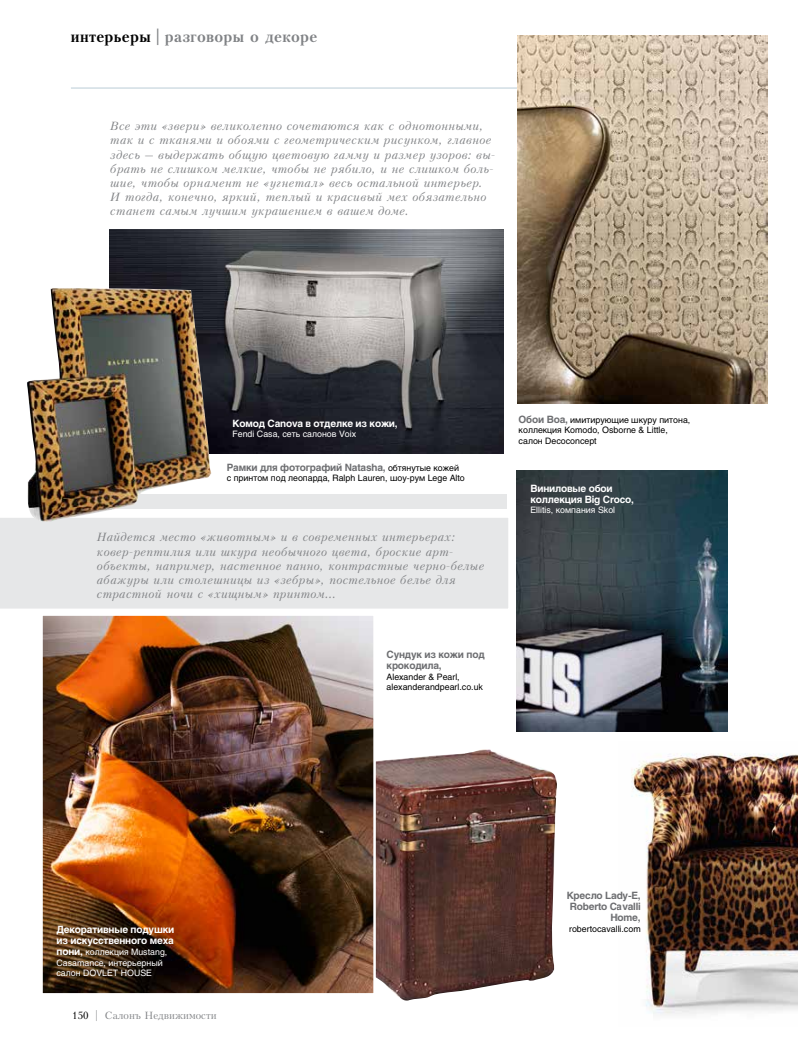
<style>
.page{position:relative;width:798px;height:1046px;background:#fff}
.page>*{position:absolute;margin:0;border:0;box-sizing:border-box;transform-origin:0 0}
.t1{font:700 15px "Kudrashov C";letter-spacing:.02em;color:#808285}
.t2{font:italic 11.25px/14.1px "Kudrashov C";letter-spacing:.03em;color:#808285}
.t3{font:700 10px/11.2px "Helios";letter-spacing:-.02em;color:#6d6e71;text-align:right}
.t4{font:700 10px/11.2px "Helios";letter-spacing:-.02em;color:#fff}
.t5{font:10px "Kudrashov C";color:#808285}
.t6{font:8.75px/10.5px "Helios";color:#000}
.t7{font:8.75px/10.5px "Helios";color:#fff}
.s1{color:#000}
.s2{font-weight:400;font-size:8.75px;color:#000}
.s3{font-weight:700;font-size:10px;color:#6d6e71}
.s4{font-weight:700;font-size:10px}
</style>
<div class="page">
<img style="left:375px;top:749px;width:182px;height:251px">
<img style="left:43px;top:616px;width:329px;height:376px">
<div style="left:40px;top:613px;width:335px;height:382px;border:2px solid #fff"></div>
<div style="left:96px;top:494px;width:410px;height:14px;background:#e6e7e8"></div>
<div style="left:0;top:518px;width:508px;height:91px;background:#e6e7e8"></div>
<hr style="left:71px;top:88px;width:655px;height:1px;background:#baccd6">
<img style="left:109px;top:229px;width:394px;height:225px">
<img style="left:631px;top:753px;width:166px;height:262px">
<img style="left:24px;top:288px;width:187px;height:233px">
<img style="left:517px;top:35px;width:249px;height:369px">
<img style="left:516px;top:470px;width:210px;height:261px">
<h1 class="t1" style="left:71px;top:27px;width:248px"><span class="s1">интерьеры</span> | разговоры о декоре</h1>
<p class="t2" style="left:110px;top:119px;width:386px">Все эти «звери» великолепно сочетаются как с однотонными, так и с тканями и обоями с геометрическим рисунком, главное здесь – выдержать общую цветовую гамму и размер узоров: вы&shy;брать не слишком мелкие, чтобы не рябило, и не слишком боль&shy;шие, чтобы орнамент не «угнетал» весь остальной интерьер.<br>И тогда, конечно, яркий, теплый и красивый мех обязательно станет самым лучшим украшением в вашем доме.</p>
<p class="t4" style="left:232px;top:417px;width:166px">Комод Canova в отделке из кожи,</p>
<p class="t7" style="left:232px;top:428px;width:125px">Fendi Casa, сеть салонов Voix</p>
<p class="t3" style="left:227px;top:461px;width:234px">Рамки для фотографий Natasha, <span class="s2">обтянутые кожей</span></p>
<p class="t6" style="left:227px;top:473px;width:239px">с принтом под леопарда, Ralph Lauren, шоу-рум Lege Alto</p>
<p class="t2" style="left:97px;top:530px;width:389px">Найдется место «животным» и в современных интерьерах: ковер-рептилия или шкура необычного цвета, броские арт&shy;объекты, например, настенное панно, контрастные черно-белые абажуры или столешницы из «зебры», постельное белье для страстной ночи с «хищным» принтом...</p>
<p class="t3" style="left:386px;top:648px;width:100px;text-align:left">Сундук из кожи под крокодила,</p>
<p class="t6" style="left:386px;top:671px;width:98px">Alexander &amp; Pearl, alexanderandpearl.co.uk</p>
<p class="t6" style="left:518px;top:414px;width:173px"><span class="s3">Обои Boa,</span> имитирующие шкуру питона, коллекция Komodo, Osborne &amp; Little, салон Decoconcept</p>
<p class="t4" style="left:530px;top:482px;width:105px">Виниловые обои коллекция Big Croco,</p>
<p class="t7" style="left:530px;top:505px;width:86px">Ellitis, компания Skol</p>
<p class="t4" style="left:56px;top:923px;width:119px">Декоративные подушки из искусственного меха</p>
<p class="t7" style="left:56px;top:946px;width:112px"><span class="s4">пони,</span> коллекция Mustang,<br>Casamance, интерьерный салон DOVLET HOUSE</p>
<p class="t5" style="left:72px;top:1009px;width:146px"><span class="s1">150</span> | Салонъ Недвижимости</p>
<p class="t3" style="left:566px;top:889px;width:75px">Кресло Lady-E,<br>Roberto Cavalli<br>Home,</p>
<p class="t6" style="left:569px;top:923px;width:73px">robertocavalli.com</p>
</div>
